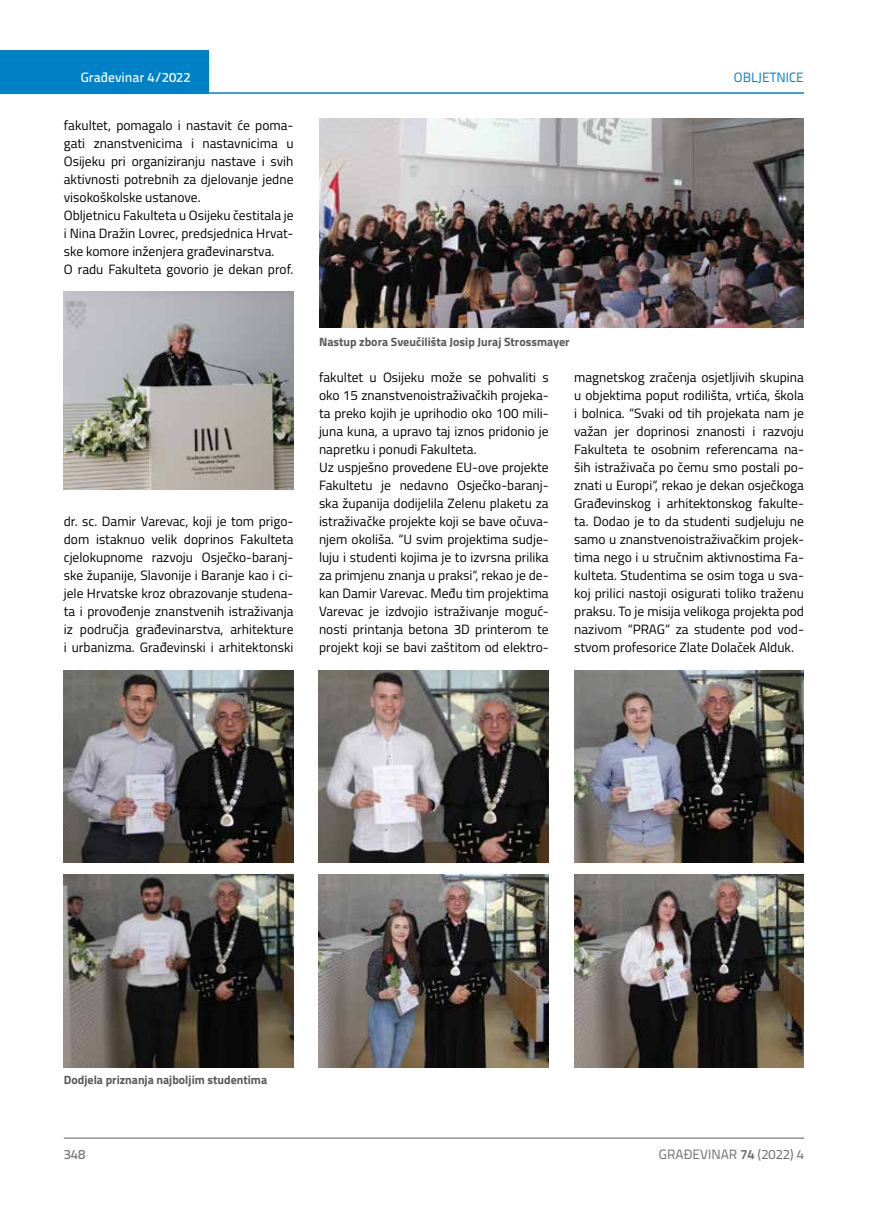
<style>
.page{position:relative;width:872px;height:1212px;background:#fff}
.page>*{position:absolute;margin:0;border:0;box-sizing:border-box;transform-origin:0 0}
.t1{font:13.5px/18px "Titillium";color:#000}
.t2{font:13.5px "Titillium Text 22 L";color:#6d6e71}
.t3{font:500 13.5px "Titillium Text 22 L";color:#fff}
.t4{font:13.5px "Titillium Text 22 L";color:#0081c6}
.t5{font:500 13.5px "Titillium Text 22 L";color:#797a7d}
.t6{font:700 12px "Titillium";color:#58595b}
.s1{font-weight:700}
</style>
<div class="page">
<div style="left:0;top:50px;width:208px;height:44px;background:#0081c6"></div>
<hr style="left:0;top:92px;width:804px;height:2px;background:#0081c6">
<hr style="left:64px;top:1138px;width:740px;height:1px;background:#58595b">
<img style="left:64px;top:292px;width:230px;height:198px">
<img style="left:319px;top:119px;width:485px;height:209px">
<img style="left:64px;top:670px;width:229px;height:193px">
<img style="left:64px;top:874px;width:229px;height:193px">
<img style="left:319px;top:670px;width:229px;height:193px">
<img style="left:319px;top:874px;width:229px;height:193px">
<img style="left:574px;top:670px;width:229px;height:193px">
<img style="left:574px;top:874px;width:229px;height:193px">
<p class="t3" style="left:81px;top:67px;width:111px">Građevinar 4/2022</p>
<p class="t4" style="left:734px;top:68px;width:72px">OBLJETNICE</p>
<p class="t1" style="left:64px;top:115px;width:231px">fakultet, pomagalo i nastavit će poma&shy;gati znanstvenicima i nastavnicima u Osijeku pri organiziranju nastave i svih aktivnosti potrebnih za djelovanje jedne visokoškolske ustanove.<br>Obljetnicu Fakulteta u Osijeku čestitala je i Nina Dražin Lovrec, predsjednica Hrvat&shy;ske komore inženjera građevinarstva.<br>O radu Fakulteta govorio je dekan prof.</p>
<p class="t1" style="left:64px;top:511px;width:231px;text-align:justify">dr. sc. Damir Varevac, koji je tom prigo&shy;dom istaknuo velik doprinos Fakulteta cjelokupnome razvoju Osječko-baranj&shy;ske županije, Slavonije i Baranje kao i ci&shy;jele Hrvatske kroz obrazovanje studena&shy;ta i provođenje znanstvenih istraživanja iz područja građevinarstva, arhitekture i urbanizma. Građevinski i arhitektonski</p>
<p class="t6" style="left:319px;top:332px;width:252px">Nastup zbora Sveučilišta Josip Juraj Strossmayer</p>
<p class="t1" style="left:319px;top:367px;width:231px">fakultet u Osijeku može se pohvaliti s oko 15 znanstvenoistraživačkih projeka&shy;ta preko kojih je uprihodio oko 100 mili&shy;juna kuna, a upravo taj iznos pridonio je napretku i ponudi Fakulteta.<br>Uz uspješno provedene EU-ove projekte Fakultetu je nedavno Osječko-baranj&shy;ska županija dodijelila Zelenu plaketu za istraživačke projekte koji se bave očuva&shy;njem okoliša. “U svim projektima sudje&shy;luju i studenti kojima je to izvrsna prilika za primjenu znanja u praksi“, rekao je de&shy;kan Damir Varevac. Među tim projektima Varevac je izdvojio istraživanje moguć&shy;nosti printanja betona 3D printerom te projekt koji se bavi zaštitom od elektro-</p>
<p class="t1" style="left:574px;top:367px;width:231px;text-align:justify">magnetskog zračenja osjetljivih skupina u objektima poput rodilišta, vrtića, škola i bolnica. “Svaki od tih projekata nam je važan jer doprinosi znanosti i razvoju Fakulteta te osobnim referencama na&shy;ših istraživača po čemu smo postali po&shy;znati u Europi“, rekao je dekan osječkoga Građevinskog i arhitektonskog fakulte&shy;ta. Dodao je to da studenti sudjeluju ne samo u znanstvenoistraživačkim projek&shy;tima nego i u stručnim aktivnostima Fa&shy;kulteta. Studentima se osim toga u sva&shy;koj prilici nastoji osigurati toliko traženu praksu. To je misija velikoga projekta pod nazivom “PRAG“ za studente pod vod&shy;stvom profesorice Zlate Dolaček Alduk.</p>
<p class="t6" style="left:64px;top:1071px;width:205px">Dodjela priznanja najboljim studentima</p>
<p class="t5" style="left:64px;top:1144px;width:23px">348</p>
<p class="t2" style="left:659px;top:1144px;width:146px">GRAĐEVINAR <span class="s1">74</span> (2022) 4</p>
</div>
